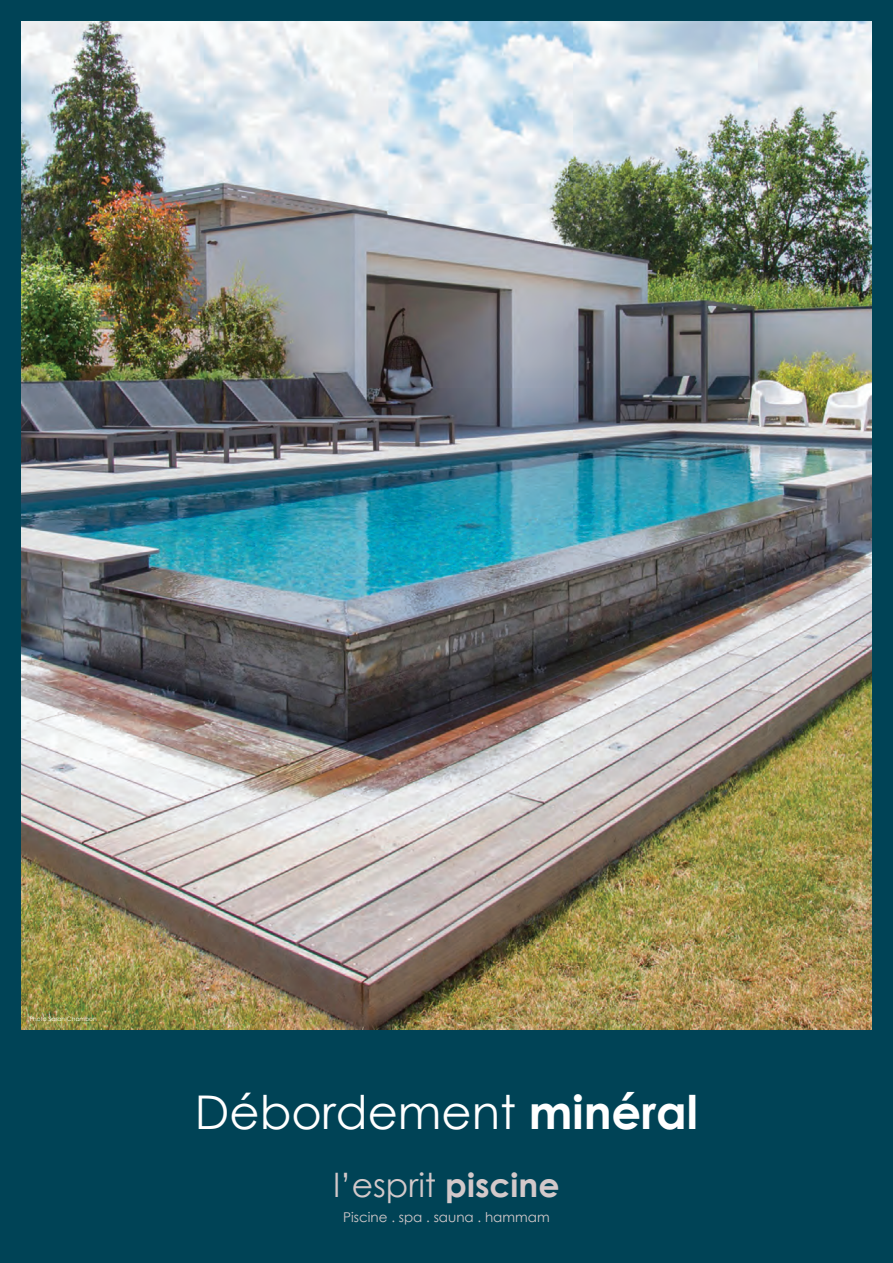
<style>
.page{position:relative;width:893px;height:1263px;background:#004356}
.page>*{position:absolute;margin:0;border:0;box-sizing:border-box;transform-origin:0 0}
.t1{font:46.5px "Century Gothic";color:#fff}
.t2{font:33px "Century Gothic";color:#d3c9ca}
.t3{font:13.5px "Century Gothic";color:#d3c9ca}
.t4{font:6px "Century Gothic";color:#fff}
.s1{font-weight:700}
</style>
<div class="page">
<img style="left:21px;top:21px;width:851px;height:1008px">
<p class="t4" style="left:30px;top:1014px;width:69px">Photo Sarah Chambon</p>
<p class="t1" style="left:195px;top:1080px;width:505px">Débordement <span class="s1">minéral</span></p>
<p class="t2" style="left:333px;top:1162px;width:227px">l’esprit <span class="s1">piscine</span></p>
<p class="t3" style="left:343px;top:1208px;width:208px">Piscine . spa . sauna . hammam</p>
</div>
